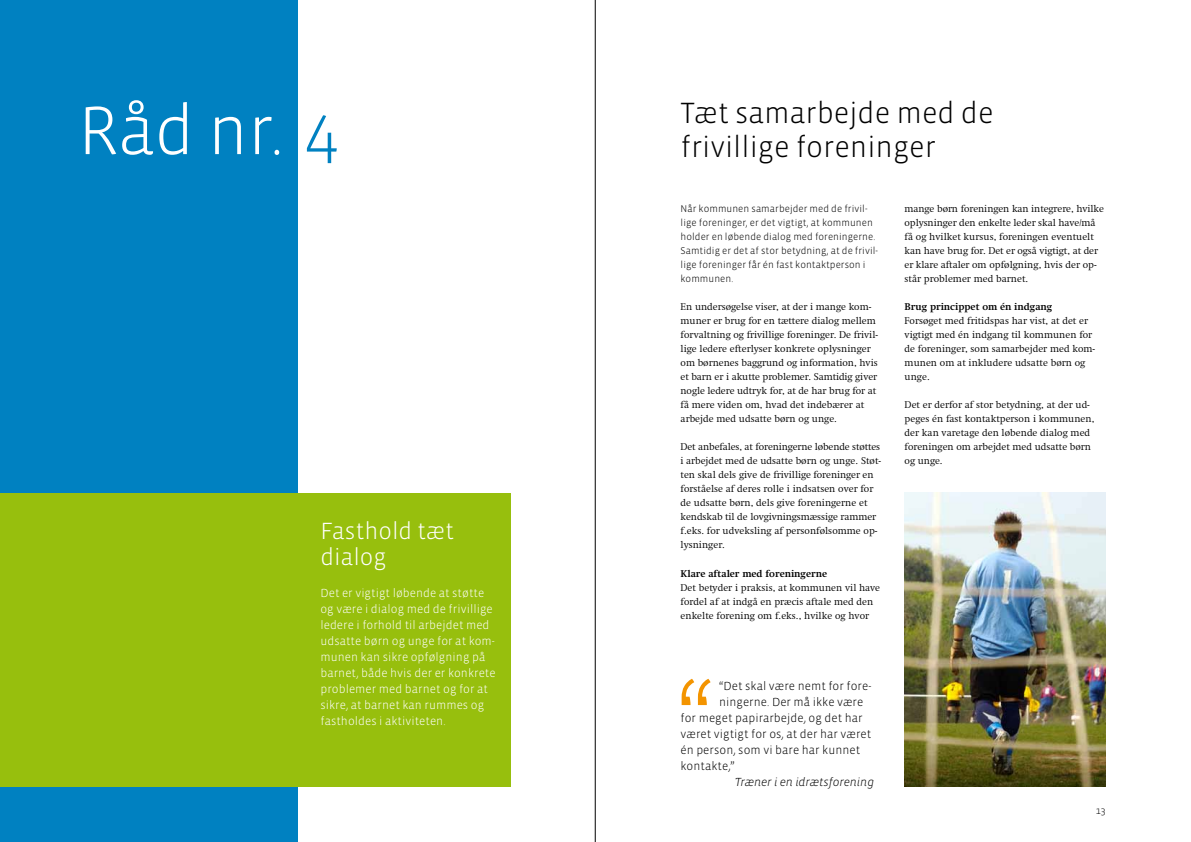
<style>
.page{position:relative;width:1191px;height:842px;background:#fff}
.page>*{position:absolute;margin:0;border:0;box-sizing:border-box;transform-origin:0 0}
.t1{font:300 70px "Vista Sans";color:#fff}
.t2{font:300 30px/34px "Vista Sans";color:#000}
.t3{font:300 24px/26px "Vista Sans";color:#fff}
.t4{font:300 12px/16px "Vista Sans";letter-spacing:.005em;color:#fff}
.t5{font:300 12px "Vista Sans";letter-spacing:.005em;color:#000}
.t6{font:12px "Vista Sans Alt Light Ita";letter-spacing:-.005em;color:#000}
.t7{font:300 10px/14px "Swift LT Pro";letter-spacing:.005em;color:#000}
.t8{font:300 10px/14px "Vista Sans";letter-spacing:.005em;color:#000}
.t9{font:700 10px "Swift LT Pro";color:#000}
.s1{color:#0081c1}
</style>
<div class="page">
<div style="left:0;top:0;width:297px;height:842px;background:#0081c1"></div>
<div style="left:0;top:493px;width:510px;height:293px;background:#97bf0d"></div>
<svg style="left:681px;top:679px;width:29px;height:26px"></svg>
<img style="left:904px;top:492px;width:202px;height:294px">
<h1 class="t1" style="left:78px;top:95px;width:263px">Råd nr. <span class="s1">4</span></h1>
<h2 class="t2" style="left:680px;top:96px;width:314px">Tæt samarbejde med de frivillige foreninger</h2>
<h3 class="t3" style="left:320px;top:519px;width:135px">Fasthold tæt dialog</h3>
<p class="t4" style="left:320px;top:586px;width:177px">Det er vigtigt løbende at støtte og være i dialog med de frivillige ledere i forhold til arbejdet med udsatte børn og unge for at kom&shy;munen kan sikre opfølgning på barnet, både hvis der er konkrete problemer med barnet og for at sikre, at barnet kan rummes og fastholdes i aktiviteten.</p>
<p class="t8" style="left:680px;top:202px;width:199px">Når kommunen samarbejder med de frivil&shy;lige foreninger, er det vigtigt, at kommunen holder en løbende dialog med foreningerne.<br>Samtidig er det af stor betydning, at de frivil&shy;lige foreninger får én fast kontaktperson i kommunen.</p>
<p class="t7" style="left:680px;top:300px;width:199px">En undersøgelse viser, at der i mange kom&shy;muner er brug for en tættere dialog mellem forvaltning og frivillige foreninger. De frivil&shy;lige ledere efterlyser konkrete oplysninger om børnenes baggrund og information, hvis et barn er i akutte problemer. Samtidig giver nogle ledere udtryk for, at de har brug for at få mere viden om, hvad det indebærer at arbejde med udsatte børn og unge.</p>
<p class="t7" style="left:680px;top:440px;width:202px">Det anbefales, at foreningerne løbende støttes i arbejdet med de udsatte børn og unge. Støt&shy;ten skal dels give de frivillige foreninger en forståelse af deres rolle i indsatsen over for de udsatte børn, dels give foreningerne et kendskab til de lovgivningsmæssige rammer f.eks. for udveksling af personfølsomme op&shy;lysninger.</p>
<p class="t9" style="left:680px;top:567px;width:148px">Klare aftaler med foreningerne</p>
<p class="t7" style="left:680px;top:580px;width:201px">Det betyder i praksis, at kommunen vil have fordel af at indgå en præcis aftale med den enkelte forening om f.eks., hvilke og hvor</p>
<p class="t7" style="left:904px;top:202px;width:201px">mange børn foreningen kan integrere, hvilke oplysninger den enkelte leder skal have/må få og hvilket kursus, foreningen eventuelt kan have brug for. Det er også vigtigt, at der er klare aftaler om opfølgning, hvis der op&shy;står problemer med barnet.</p>
<p class="t9" style="left:904px;top:301px;width:149px">Brug princippet om én indgang</p>
<p class="t7" style="left:904px;top:314px;width:192px">Forsøget med fritidspas har vist, at det er vigtigt med én indgang til kommunen for de foreninger, som samarbejder med kom&shy;munen om at inkludere udsatte børn og unge.</p>
<p class="t7" style="left:904px;top:398px;width:191px">Det er derfor af stor betydning, at der ud&shy;peges én fast kontaktperson i kommunen, der kan varetage den løbende dialog med foreningen om arbejdet med udsatte børn og unge.</p>
<p class="t5" style="left:719px;top:679px;width:154px">“Det skal være nemt for fore-</p>
<p class="t5" style="left:719px;top:695px;width:146px">ningerne. Der må ikke være</p>
<p class="t5" style="left:680px;top:711px;width:183px">for meget papirarbejde, og det har</p>
<p class="t5" style="left:680px;top:727px;width:192px">været vigtigt for os, at der har været</p>
<p class="t5" style="left:680px;top:743px;width:181px">én person, som vi bare har kunnet</p>
<p class="t5" style="left:680px;top:759px;width:55px">kontakte,”</p>
<p class="t6" style="left:735px;top:775px;width:141px">Træner i en idrætsforening</p>
<p class="t8" style="left:1096px;top:803px;width:11px">13</p>
</div>
